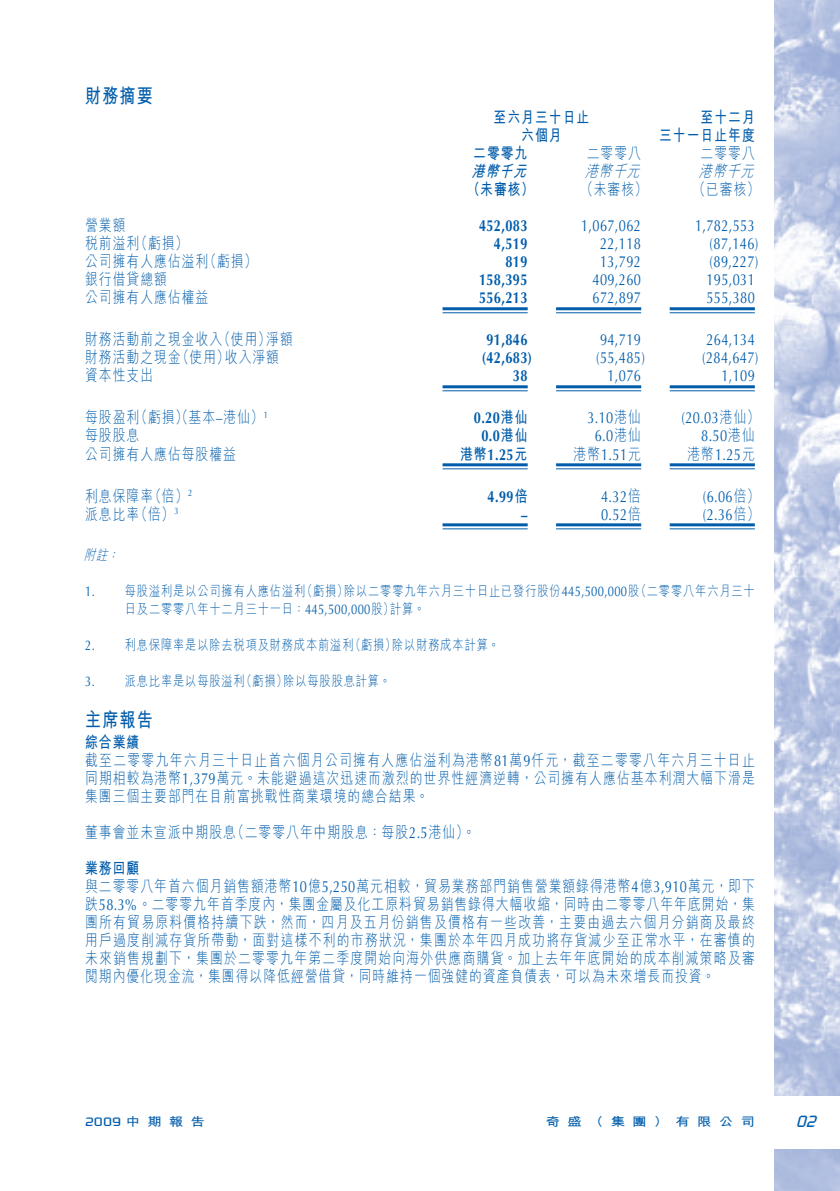
<style>
.page{position:relative;width:840px;height:1191px;background:#fff}
.page>*{position:absolute;margin:0;border:0;box-sizing:border-box;transform-origin:0 0}
.t1{font:20px "M Hei HK Bold B5 pc H";letter-spacing:.08em;color:#015dab;scale:.8 1}
.t2{font:16px/18px "M Hei HK Light B5 pc H";letter-spacing:.08em;color:#015dab;text-align:justify;scale:.8 1}
.t3{font:16px "Optima LT Std";letter-spacing:.03em;color:#015dab;scale:.8 1}
.t4{font:700 16px "Optima LT Std";letter-spacing:.03em;color:#015dab;scale:.8 1}
.t5{font:16px "M Hei HK Bold B5 pc H";letter-spacing:.08em;color:#015dab;scale:.8 1}
.t6{font:italic 16px "M Hei HK Light B5 pc H";color:#015dab;scale:.8 1}
.t7{font:italic 16px "M Hei HK Bold B5 pc H";color:#015dab;scale:.8 1}
.t8{font:italic 16px "Russell Square Std";color:#015dab}
.t9{font:14px/18px "M Hei HK Light B5 pc H";letter-spacing:.08em;color:#015dab;scale:.8 1}
.t10{font:italic 14px "M Hei HK Light B5 pc H";color:#015dab;scale:.8 1}
.t11{font:12px "M Hei HK Bold B5 pc H";letter-spacing:.5em;color:#015dab;scale:1.2 1}
.t12{font:12px "Russell Square Std";color:#015dab;scale:1.2 1}
.s1{font-family:"Optima LT Std"}
.s2{font-family:"M Hei HK Bold B5 pc H";font-weight:400}
.s3{font-family:"M Hei HK Light B5 pc H"}
.s4{font-family:"M Hei HK Bold B5 pc H"}
</style>
<div class="page">
<img style="left:774px;top:0;width:65px;height:1190px">
<div style="left:771px;top:1096px;width:68px;height:52px;background:#fff"></div>
<hr style="left:442px;top:307px;width:85px;height:3px;background:#015dab">
<hr style="left:442px;top:312px;width:85px;height:1px;background:#015dab">
<hr style="left:555px;top:307px;width:85px;height:3px;background:#015dab">
<hr style="left:555px;top:312px;width:85px;height:1px;background:#015dab">
<hr style="left:669px;top:307px;width:85px;height:3px;background:#015dab">
<hr style="left:669px;top:312px;width:85px;height:1px;background:#015dab">
<hr style="left:442px;top:385px;width:85px;height:3px;background:#015dab">
<hr style="left:442px;top:390px;width:85px;height:1px;background:#015dab">
<hr style="left:555px;top:385px;width:85px;height:3px;background:#015dab">
<hr style="left:555px;top:390px;width:85px;height:1px;background:#015dab">
<hr style="left:669px;top:385px;width:85px;height:3px;background:#015dab">
<hr style="left:669px;top:390px;width:85px;height:1px;background:#015dab">
<hr style="left:442px;top:463px;width:85px;height:3px;background:#015dab">
<hr style="left:442px;top:468px;width:85px;height:1px;background:#015dab">
<hr style="left:555px;top:463px;width:85px;height:3px;background:#015dab">
<hr style="left:555px;top:468px;width:85px;height:1px;background:#015dab">
<hr style="left:669px;top:463px;width:85px;height:3px;background:#015dab">
<hr style="left:669px;top:468px;width:85px;height:1px;background:#015dab">
<hr style="left:442px;top:523px;width:85px;height:3px;background:#015dab">
<hr style="left:442px;top:528px;width:85px;height:1px;background:#015dab">
<hr style="left:555px;top:523px;width:85px;height:3px;background:#015dab">
<hr style="left:555px;top:528px;width:85px;height:1px;background:#015dab">
<hr style="left:669px;top:523px;width:85px;height:3px;background:#015dab">
<hr style="left:669px;top:528px;width:85px;height:1px;background:#015dab">
<p class="t1" style="left:85px;top:88px;width:86px">財務摘要</p>
<p class="t5" style="left:493px;top:111px;width:121px">至六月三十日止</p>
<p class="t5" style="left:700px;top:111px;width:69px">至十二月</p>
<p class="t5" style="left:521px;top:129px;width:52px">六個月</p>
<p class="t5" style="left:658px;top:129px;width:121px">三十一日止年度</p>
<p class="t5" style="left:473px;top:147px;width:69px">二零零九</p>
<p class="t2" style="left:586px;top:146px;width:69px">二零零八</p>
<p class="t2" style="left:700px;top:146px;width:69px">二零零八</p>
<p class="t7" style="left:471px;top:165px;width:74px">港幣千元</p>
<p class="t6" style="left:584px;top:165px;width:75px">港幣千元</p>
<p class="t6" style="left:698px;top:165px;width:75px">港幣千元</p>
<p class="t5" style="left:467px;top:183px;width:85px">（未審核）</p>
<p class="t2" style="left:580px;top:182px;width:85px">（未審核）</p>
<p class="t2" style="left:692px;top:182px;width:85px">（已審核）</p>
<p class="t2" style="left:85px;top:218px;width:52px">營業額</p>
<p class="t4" style="left:478px;top:216px;width:62px">452,083</p>
<p class="t3" style="left:580px;top:216px;width:76px">1,067,062</p>
<p class="t3" style="left:694px;top:216px;width:76px">1,782,553</p>
<p class="t2" style="left:85px;top:236px;width:130px">稅前溢利（虧損）</p>
<p class="t4" style="left:493px;top:234px;width:43px">4,519</p>
<p class="t3" style="left:599px;top:234px;width:53px">22,118</p>
<p class="t3" style="left:709px;top:234px;width:62px">(87,146)</p>
<p class="t2" style="left:85px;top:254px;width:216px">公司擁有人應佔溢利（虧損）</p>
<p class="t4" style="left:505px;top:252px;width:29px">819</p>
<p class="t3" style="left:599px;top:252px;width:53px">13,792</p>
<p class="t3" style="left:709px;top:252px;width:62px">(89,227)</p>
<p class="t2" style="left:85px;top:272px;width:104px">銀行借貸總額</p>
<p class="t4" style="left:478px;top:270px;width:62px">158,395</p>
<p class="t3" style="left:592px;top:270px;width:62px">409,260</p>
<p class="t3" style="left:706px;top:270px;width:62px">195,031</p>
<p class="t2" style="left:85px;top:290px;width:155px">公司擁有人應佔權益</p>
<p class="t4" style="left:478px;top:288px;width:62px">556,213</p>
<p class="t3" style="left:592px;top:288px;width:62px">672,897</p>
<p class="t3" style="left:706px;top:288px;width:62px">555,380</p>
<p class="t2" style="left:85px;top:332px;width:261px">財務活動前之現金收入（使用）淨額</p>
<p class="t4" style="left:486px;top:330px;width:53px">91,846</p>
<p class="t3" style="left:599px;top:330px;width:53px">94,719</p>
<p class="t3" style="left:706px;top:330px;width:62px">264,134</p>
<p class="t2" style="left:85px;top:350px;width:244px">財務活動之現金（使用）收入淨額</p>
<p class="t4" style="left:481px;top:348px;width:64px">(42,683)</p>
<p class="t3" style="left:595px;top:348px;width:62px">(55,485)</p>
<p class="t3" style="left:701px;top:348px;width:72px">(284,647)</p>
<p class="t2" style="left:85px;top:368px;width:86px">資本性支出</p>
<p class="t4" style="left:512px;top:366px;width:20px">38</p>
<p class="t3" style="left:607px;top:366px;width:43px">1,076</p>
<p class="t3" style="left:721px;top:366px;width:43px">1,109</p>
<p class="t2" style="left:85px;top:410px;width:230px">每股盈利（虧損）（基本<span class="s1">–</span>港仙）<sup>1</sup></p>
<p class="t4" style="left:473px;top:408px;width:68px">0.20<span class="s2">港仙</span></p>
<p class="t3" style="left:587px;top:408px;width:68px">3.10<span class="s3">港仙</span></p>
<p class="t3" style="left:681px;top:408px;width:99px">(20.03<span class="s3">港仙）</span></p>
<p class="t2" style="left:85px;top:428px;width:69px">每股股息</p>
<p class="t4" style="left:481px;top:426px;width:59px">0.0<span class="s2">港仙</span></p>
<p class="t3" style="left:594px;top:426px;width:59px">6.0<span class="s3">港仙</span></p>
<p class="t3" style="left:700px;top:426px;width:68px">8.50<span class="s3">港仙</span></p>
<p class="t2" style="left:85px;top:446px;width:190px">公司擁有人應佔每股權益</p>
<p class="t4" style="left:460px;top:444px;width:86px"><span class="s2">港幣</span>1.25<span class="s2">元</span></p>
<p class="t3" style="left:573px;top:444px;width:86px"><span class="s3">港幣</span>1.51<span class="s3">元</span></p>
<p class="t3" style="left:687px;top:444px;width:86px"><span class="s3">港幣</span>1.25<span class="s3">元</span></p>
<p class="t2" style="left:85px;top:488px;width:135px">利息保障率（倍）<sup>2</sup></p>
<p class="t4" style="left:487px;top:486px;width:51px">4.99<span class="s2">倍</span></p>
<p class="t3" style="left:601px;top:486px;width:51px">4.32<span class="s3">倍</span></p>
<p class="t3" style="left:702px;top:486px;width:73px">(6.06<span class="s3">倍）</span></p>
<p class="t2" style="left:85px;top:506px;width:118px">派息比率（倍）<sup>3</sup></p>
<p class="t4" style="left:520px;top:504px;width:10px">–</p>
<p class="t3" style="left:601px;top:504px;width:51px">0.52<span class="s3">倍</span></p>
<p class="t3" style="left:702px;top:504px;width:73px">(2.36<span class="s3">倍）</span></p>
<p class="t10" style="left:84px;top:549px;width:50px">附註：</p>
<p class="t9" style="left:125px;top:583px;width:788px;text-indent:-40px"><span class="s1">1.</span> 每股溢利是以公司擁有人應佔溢利（虧損）除以二零零九年六月三十日止已發行股份<span class="s1">445,500,000</span>股（二零零八年六月三十日及二零零八年十二月三十一日：<span class="s1">445,500,000</span>股）計算。</p>
<p class="t9" style="left:85px;top:637px;width:519px"><span class="s1">2.</span> 利息保障率是以除去稅項及財務成本前溢利（虧損）除以財務成本計算。</p>
<p class="t9" style="left:85px;top:673px;width:383px"><span class="s1">3.</span> 派息比率是以每股溢利（虧損）除以每股股息計算。</p>
<p class="t1" style="left:85px;top:712px;width:86px">主席報告</p>
<p class="t5" style="left:85px;top:735px;width:69px">綜合業績</p>
<p class="t2" style="left:85px;top:752px;width:838px">截至二零零九年六月三十日止首六個月公司擁有人應佔溢利為港幣<span class="s1">81</span>萬<span class="s1">9</span>仟元，截至二零零八年六月三十日止同期相較為港幣<span class="s1">1,379</span>萬元。未能避過這次迅速而激烈的世界性經濟逆轉，公司擁有人應佔基本利潤大幅下滑是集團三個主要部門在目前富挑戰性商業環境的總合結果。</p>
<p class="t2" style="left:85px;top:824px;width:489px">董事會並未宣派中期股息（二零零八年中期股息：每股<span class="s1">2.5</span>港仙）。</p>
<p class="t5" style="left:85px;top:861px;width:69px">業務回顧</p>
<p class="t2" style="left:85px;top:878px;width:838px">與二零零八年首六個月銷售額港幣<span class="s1">10</span>億<span class="s1">5,250</span>萬元相較，貿易業務部門銷售營業額錄得港幣<span class="s1">4</span>億<span class="s1">3,910</span>萬元，即下跌<span class="s1">58.3%</span>。二零零九年首季度內，集團金屬及化工原料貿易銷售錄得大幅收縮，同時由二零零八年年底開始，集團所有貿易原料價格持續下跌，然而，四月及五月份銷售及價格有一些改善，主要由過去六個月分銷商及最終用戶過度削減存貨所帶動，面對這樣不利的市務狀況，集團於本年四月成功將存貨減少至正常水平，在審慎的未來銷售規劃下，集團於二零零九年第二季度開始向海外供應商購貨。加上去年年底開始的成本削減策略及審閱期內優化現金流，集團得以降低經營借貸，同時維持一個強健的資產負債表，可以為未來增長而投資。</p>
<p class="t12" style="left:85px;top:1114px;width:101px">2009 <span class="s4">中期報告</span></p>
<p class="t11" style="left:545px;top:1116px;width:175px">奇盛（集團）有限公司</p>
<p class="t8" style="left:795px;top:1111px;width:21px">02</p>
</div>
